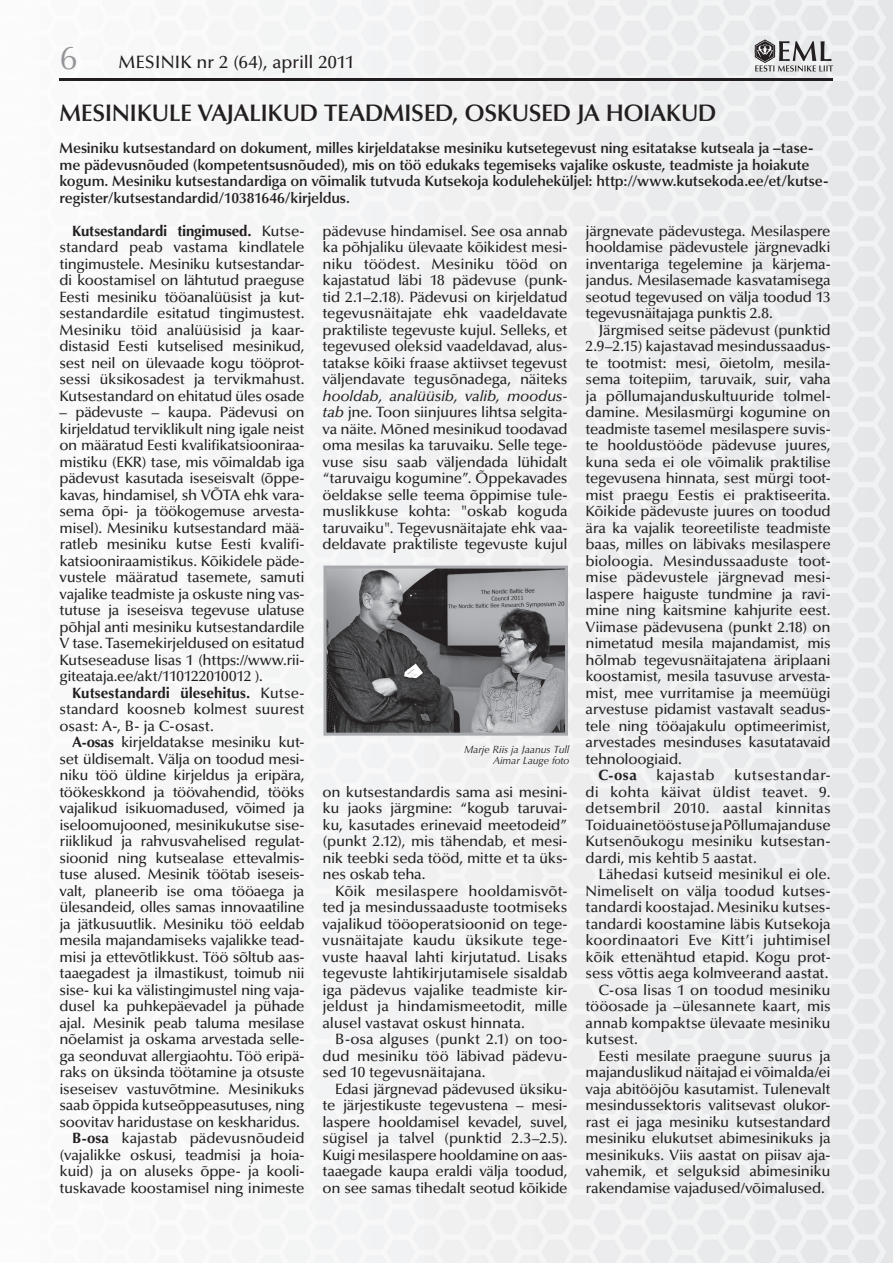
<style>
.page{position:relative;width:893px;height:1263px;background:#fff}
.page>*{position:absolute;margin:0;border:0;box-sizing:border-box;transform-origin:0 0}
.t1{font:600 24px "Optima LT Std";letter-spacing:-.02em;color:#231f20}
.t2{font:500 18px "Optima LT Std";letter-spacing:-.005em;color:#231f20}
.t3{font:500 15px/16.5px "Optima LT Std";letter-spacing:-.02em;color:#231f20;text-align:justify}
.t4{font:600 15px/16.5px "Optima LT Std";letter-spacing:-.01em;color:#231f20}
.t5{font:500 15px "Optima LT Std";letter-spacing:.02em;color:#231f20}
.t6{font:700 15px "Optima LT Std";color:#231f20}
.t7{font:italic 10.5px/10.5px "Optima LT Std";letter-spacing:-.005em;color:#231f20;text-align:right}
.s1{font-weight:400;font-size:33px;color:#939598}
.s2{font-weight:700}
.s3{font-style:italic}
</style>
<div class="page">
<img style="left:59px;top:0;width:834px;height:1263px">
<hr style="left:60px;top:78px;width:773px;height:3px;background:#231f20">
<svg style="left:755px;top:39px;width:78px;height:33px"></svg>
<img style="left:327px;top:569px;width:237px;height:163px">
<div style="left:323px;top:565px;width:245px;height:171px;border:3px solid #a8a9ad"></div>
<p class="t2" style="left:60px;top:52px;width:297px"><span class="s1">6</span> MESINIK nr 2 (64), aprill 2011</p>
<h1 class="t1" style="left:60px;top:99px;width:659px">MESINIKULE VAJALIKUD TEADMISED, OSKUSED JA HOIAKUD</h1>
<p class="t4" style="left:60px;top:140px;width:771px">Mesiniku kutsestandard on dokument, milles kirjeldatakse mesiniku kutsetegevust ning esitatakse kutseala ja –tase&shy;me pädevusnõuded (kompetentsusnõuded), mis on töö edukaks tegemiseks vajalike oskuste, teadmiste ja hoiakute kogum. Mesiniku kutsestandardiga on võimalik tutvuda Kutsekoja koduleheküljel: http://www.kutsekoda.ee/et/kutse&shy;register/kutsestandardid/10381646/kirjeldus.</p>
<p class="t3" style="left:60px;top:223px;width:247px;text-indent:13px"><span class="s2">Kutsestandardi tingimused.</span> Kutse&shy;standard peab vastama kindlatele tingimustele. Mesiniku kutsestandar&shy;di koostamisel on lähtutud praeguse Eesti mesiniku tööanalüüsist ja kut&shy;sestandardile esitatud tingimustest.<br>Mesiniku töid analüüsisid ja kaar&shy;distasid Eesti kutselised mesinikud, sest neil on ülevaade kogu tööprot&shy;sessi üksikosadest ja tervikmahust.<br>Kutsestandard on ehitatud üles osade</p>
<p class="t3" style="left:60px;top:404px;width:247px">– pädevuste – kaupa. Pädevusi on kirjeldatud terviklikult ning igale neist on määratud Eesti kvalifikatsiooniraa&shy;mistiku (EKR) tase, mis võimaldab iga pädevust kasutada iseseisvalt (õppe&shy;kavas, hindamisel, sh VÕTA ehk vara&shy;sema õpi- ja töökogemuse arvesta&shy;misel). Mesiniku kutsestandard mää&shy;ratleb mesiniku kutse Eesti kvalifi&shy;katsiooniraamistikus. Kõikidele päde&shy;vustele määratud tasemete, samuti vajalike teadmiste ja oskuste ning vas&shy;tutuse ja iseseisva tegevuse ulatuse põhjal anti mesiniku kutsestandardile V tase. Tasemekirjeldused on esitatud Kutseseaduse lisas 1 (https://www.rii&shy;giteataja.ee/akt/110122010012 ).</p>
<p class="t3" style="left:60px;top:685px;width:247px;text-indent:13px"><span class="s2">Kutsestandardi ülesehitus.</span> Kutse&shy;standard koosneb kolmest suurest osast: A-, B- ja C-osast.</p>
<p class="t3" style="left:72px;top:734px;width:234px"><span class="s2">A-osas</span> kirjeldatakse mesiniku kut-</p>
<p class="t3" style="left:60px;top:751px;width:247px">set üldisemalt. Välja on toodud mesi-</p>
<p class="t3" style="left:60px;top:767px;width:247px">niku töö üldine kirjeldus ja eripära,</p>
<p class="t3" style="left:60px;top:784px;width:247px">töökeskkond ja töövahendid, tööks</p>
<p class="t3" style="left:60px;top:800px;width:247px">vajalikud isikuomadused, võimed ja</p>
<p class="t3" style="left:60px;top:817px;width:246px">iseloomujooned, mesinikukutse sise-</p>
<p class="t3" style="left:60px;top:833px;width:247px">riiklikud ja rahvusvahelised regulat-</p>
<p class="t3" style="left:60px;top:850px;width:247px">sioonid ning kutsealase ettevalmis-</p>
<p class="t3" style="left:60px;top:866px;width:246px">tuse alused. Mesinik töötab iseseis-</p>
<p class="t3" style="left:60px;top:883px;width:246px">valt, planeerib ise oma tööaega ja</p>
<p class="t3" style="left:60px;top:899px;width:247px">ülesandeid, olles samas innovaatiline</p>
<p class="t3" style="left:60px;top:916px;width:247px">ja jätkusuutlik. Mesiniku töö eeldab</p>
<p class="t3" style="left:60px;top:932px;width:247px">mesila majandamiseks vajalikke tead-</p>
<p class="t3" style="left:60px;top:949px;width:246px">misi ja ettevõtlikkust. Töö sõltub aas-</p>
<p class="t3" style="left:60px;top:965px;width:247px">taaegadest ja ilmastikust, toimub nii</p>
<p class="t3" style="left:60px;top:982px;width:247px">sise- kui ka välistingimustel ning vaja-</p>
<p class="t3" style="left:60px;top:998px;width:247px">dusel ka puhkepäevadel ja pühade</p>
<p class="t3" style="left:60px;top:1015px;width:247px">ajal. Mesinik peab taluma mesilase</p>
<p class="t3" style="left:60px;top:1031px;width:246px">nõelamist ja oskama arvestada selle-</p>
<p class="t3" style="left:60px;top:1048px;width:247px">ga seonduvat allergiaohtu. Töö eripä-</p>
<p class="t3" style="left:60px;top:1064px;width:246px">raks on üksinda töötamine ja otsuste</p>
<p class="t3" style="left:60px;top:1081px;width:246px">iseseisev vastuvõtmine. Mesinikuks</p>
<p class="t3" style="left:60px;top:1097px;width:247px">saab õppida kutseõppeasutuses, ning</p>
<p class="t3" style="left:60px;top:1114px;width:242px">soovitav haridustase on keskharidus.</p>
<p class="t3" style="left:72px;top:1130px;width:234px"><span class="s2">B-osa</span> kajastab pädevusnõudeid</p>
<p class="t3" style="left:60px;top:1147px;width:247px">(vajalikke oskusi, teadmisi ja hoia-</p>
<p class="t3" style="left:60px;top:1163px;width:247px">kuid) ja on aluseks õppe- ja kooli-</p>
<p class="t3" style="left:60px;top:1180px;width:246px">tuskavade koostamisel ning inimeste</p>
<p class="t3" style="left:323px;top:223px;width:247px">pädevuse hindamisel. See osa annab ka põhjaliku ülevaate kõikidest mesi&shy;niku töödest. Mesiniku tööd on kajastatud läbi 18 pädevuse (punk&shy;tid 2.1–2.18). Pädevusi on kirjeldatud tegevusnäitajate ehk vaadeldavate praktiliste tegevuste kujul. Selleks, et tegevused oleksid vaadeldavad, alus&shy;tatakse kõiki fraase aktiivset tegevust väljendavate tegusõnadega, näiteks</p>
<p class="t3" style="left:323px;top:388px;width:247px"><span class="s3">hooldab, analüüsib, valib, moodus&shy;tab</span> jne. Toon siinjuures lihtsa selgita&shy;va näite. Mõned mesinikud toodavad oma mesilas ka taruvaiku. Selle tege&shy;vuse sisu saab väljendada lühidalt “taruvaigu kogumine”. Õppekavades öeldakse selle teema õppimise tule&shy;muslikkuse kohta: "oskab koguda taruvaiku". Tegevusnäitajate ehk vaa&shy;deldavate praktiliste tegevuste kujul</p>
<p class="t7" style="left:464px;top:744px;width:107px">Marje Riis ja Jaanus Tull<br>Aimar Lauge foto</p>
<p class="t3" style="left:323px;top:784px;width:247px">on kutsestandardis sama asi mesini&shy;ku jaoks järgmine: “kogub taruvai&shy;ku, kasutades erinevaid meetodeid” (punkt 2.12), mis tähendab, et mesi&shy;nik teebki seda tööd, mitte et ta üks&shy;nes oskab teha.</p>
<p class="t3" style="left:323px;top:883px;width:247px;text-indent:13px">Kõik mesilaspere hooldamisvõt&shy;ted ja mesindussaaduste tootmiseks vajalikud tööoperatsioonid on tege&shy;vusnäitajate kaudu üksikute tege&shy;vuste haaval lahti kirjutatud. Lisaks tegevuste lahtikirjutamisele sisaldab iga pädevus vajalike teadmiste kir&shy;jeldust ja hindamismeetodit, mille alusel vastavat oskust hinnata.</p>
<p class="t3" style="left:323px;top:1031px;width:246px;text-indent:13px">B-osa alguses (punkt 2.1) on too&shy;dud mesiniku töö läbivad pädevu&shy;sed 10 tegevusnäitajana.</p>
<p class="t3" style="left:323px;top:1081px;width:247px;text-indent:13px">Edasi järgnevad pädevused üksiku&shy;te järjestikuste tegevustena – mesi&shy;laspere hooldamisel kevadel, suvel, sügisel ja talvel (punktid 2.3–2.5).<br>Kuigi mesilaspere hooldamine on aas&shy;taaegade kaupa eraldi välja toodud, on see samas tihedalt seotud kõikide</p>
<p class="t3" style="left:586px;top:223px;width:247px">järgnevate pädevustega. Mesilaspere hooldamise pädevustele järgnevadki inventariga tegelemine ja kärjema&shy;jandus. Mesilasemade kasvatamisega seotud tegevused on välja toodud 13 tegevusnäitajaga punktis 2.8.</p>
<p class="t3" style="left:586px;top:322px;width:247px;text-indent:13px">Järgmised seitse pädevust (punktid 2.9–2.15) kajastavad mesindussaadus&shy;te tootmist: mesi, õietolm, mesila&shy;sema toitepiim, taruvaik, suir, vaha ja põllumajanduskultuuride tolmel&shy;damine. Mesilasmürgi kogumine on teadmiste tasemel mesilaspere suvis&shy;te hooldustööde pädevuse juures, kuna seda ei ole võimalik praktilise tegevusena hinnata, sest mürgi toot&shy;mist praegu Eestis ei praktiseerita.<br>Kõikide pädevuste juures on toodud ära ka vajalik teoreetiliste teadmiste baas, milles on läbivaks mesilaspere bioloogia. Mesindussaaduste toot&shy;mise pädevustele järgnevad mesi&shy;laspere haiguste tundmine ja ravi&shy;mine ning kaitsmine kahjurite eest.<br>Viimase pädevusena (punkt 2.18) on nimetatud mesila majandamist, mis hõlmab tegevusnäitajatena äriplaani koostamist, mesila tasuvuse arvesta&shy;mist, mee vurritamise ja meemüügi arvestuse pidamist vastavalt seadus&shy;tele ning tööajakulu optimeerimist, arvestades mesinduses kasutatavaid tehnoloogiaid.</p>
<p class="t6" style="left:598px;top:766px;width:40px">C-osa</p>
<p class="t5" style="left:656px;top:767px;width:60px">kajastab</p>
<p class="t3" style="left:586px;top:767px;width:247px;text-indent:148px">kutsestandar&shy;di kohta käivat üldist teavet. 9. detsembril 2010. aastal kinnitas Toiduainetööstuse ja Põllumajanduse Kutsenõukogu mesiniku kutsestan&shy;dardi, mis kehtib 5 aastat.</p>
<p class="t3" style="left:598px;top:866px;width:234px">Lähedasi kutseid mesinikul ei ole.</p>
<p class="t3" style="left:586px;top:883px;width:247px">Nimeliselt on välja toodud kutses-</p>
<p class="t3" style="left:586px;top:899px;width:246px">tandardi koostajad. Mesiniku kutses-</p>
<p class="t3" style="left:586px;top:916px;width:246px">tandardi koostamine läbis Kutsekoja</p>
<p class="t3" style="left:586px;top:932px;width:246px">koordinaatori Eve Kitt’i juhtimisel</p>
<p class="t3" style="left:586px;top:949px;width:247px">kõik ettenähtud etapid. Kogu prot-</p>
<p class="t3" style="left:586px;top:965px;width:244px">sess võttis aega kolmveerand aastat.</p>
<p class="t3" style="left:598px;top:982px;width:234px">C-osa lisas 1 on toodud mesiniku</p>
<p class="t3" style="left:586px;top:998px;width:247px">tööosade ja –ülesannete kaart, mis</p>
<p class="t3" style="left:586px;top:1015px;width:247px">annab kompaktse ülevaate mesiniku</p>
<p class="t3" style="left:586px;top:1031px;width:54px">kutsest.</p>
<p class="t3" style="left:598px;top:1048px;width:234px">Eesti mesilate praegune suurus ja</p>
<p class="t3" style="left:586px;top:1064px;width:247px">majanduslikud näitajad ei võimalda/ei</p>
<p class="t3" style="left:586px;top:1081px;width:246px">vaja abitööjõu kasutamist. Tulenevalt</p>
<p class="t3" style="left:586px;top:1097px;width:246px">mesindussektoris valitsevast olukor-</p>
<p class="t3" style="left:586px;top:1114px;width:247px">rast ei jaga mesiniku kutsestandard</p>
<p class="t3" style="left:586px;top:1130px;width:247px">mesiniku elukutset abimesinikuks ja</p>
<p class="t3" style="left:586px;top:1147px;width:246px">mesinikuks. Viis aastat on piisav aja-</p>
<p class="t3" style="left:586px;top:1163px;width:246px">vahemik, et selguksid abimesiniku</p>
<p class="t3" style="left:586px;top:1180px;width:241px">rakendamise vajadused/võimalused.</p>
</div>
